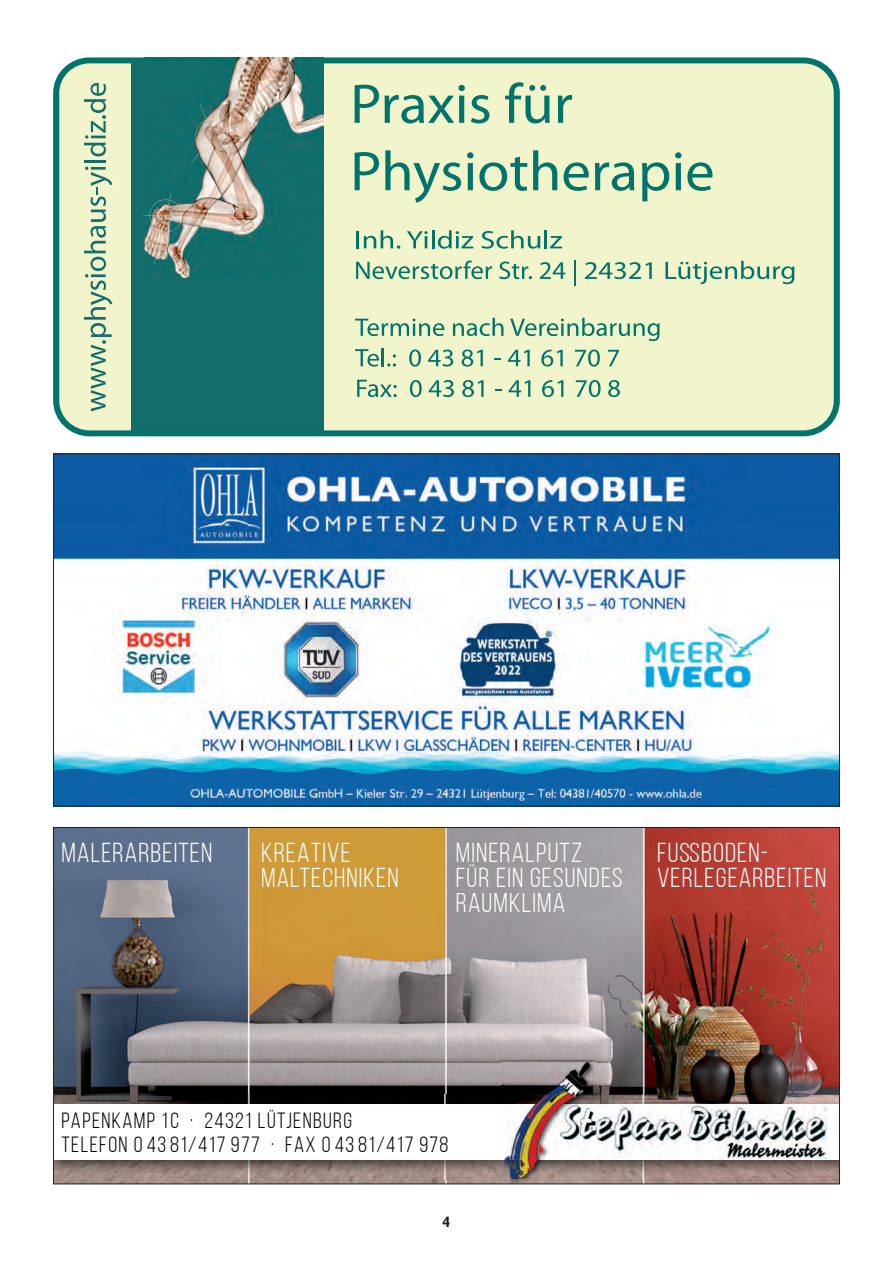
<style>
.page{position:relative;width:893px;height:1263px;background:#fff}
.page>*{position:absolute;margin:0;border:0;box-sizing:border-box;transform-origin:0 0}
.t1{font:27.3px "Bebas Neue";letter-spacing:.04em;color:#fff;scale:1.05 1}
.t2{font:22.05px "Bebas Neue";letter-spacing:.06em;color:#000;scale:1.05 1}
.t3{font:700 condensed 15px "Gill Sans";color:#231f20}
</style>
<div class="page">
<svg style="left:53px;top:57px;width:787px;height:379px;background:#dfebc4"></svg>
<svg style="left:84px;top:167px;width:28px;height:244px;background:#c2d8b6"></svg>
<hr style="left:84px;top:160px;width:22px;height:3px;background:#126d6b">
<svg style="left:84px;top:83px;width:22px;height:73px;background:#afccae"></svg>
<div style="left:131px;top:60px;width:192px;height:371px;background:#126d6b"></div>
<img style="left:145px;top:57px;width:178px;height:220px">
<img style="left:143px;top:59px;width:126px;height:205px">
<svg style="left:355px;top:85px;width:110px;height:38px;background:#a4cbac"></svg>
<svg style="left:471px;top:95px;width:18px;height:28px"></svg>
<svg style="left:505px;top:82px;width:45px;height:41px;background:#9dc7a8"></svg>
<svg style="left:558px;top:95px;width:14px;height:28px"></svg>
<svg style="left:355px;top:152px;width:24px;height:38px"></svg>
<svg style="left:385px;top:150px;width:76px;height:53px;background:#b8d6b3"></svg>
<svg style="left:467px;top:152px;width:60px;height:39px;background:#a4cbab"></svg>
<svg style="left:533px;top:150px;width:24px;height:40px"></svg>
<svg style="left:564px;top:162px;width:25px;height:29px"></svg>
<svg style="left:595px;top:162px;width:39px;height:29px"></svg>
<svg style="left:642px;top:162px;width:27px;height:39px"></svg>
<svg style="left:675px;top:152px;width:6px;height:38px"></svg>
<svg style="left:687px;top:162px;width:25px;height:29px"></svg>
<hr style="left:356px;top:231px;width:3px;height:17px;background:#00736a">
<svg style="left:364px;top:230px;width:36px;height:19px"></svg>
<svg style="left:407px;top:230px;width:66px;height:19px"></svg>
<svg style="left:481px;top:230px;width:81px;height:19px;background:#aed0af"></svg>
<svg style="left:356px;top:261px;width:136px;height:18px;background:#accfaf"></svg>
<svg style="left:499px;top:261px;width:33px;height:18px"></svg>
<svg style="left:540px;top:262px;width:25px;height:17px"></svg>
<hr style="left:574px;top:260px;width:2px;height:25px;background:#00736a">
<svg style="left:585px;top:262px;width:67px;height:17px"></svg>
<svg style="left:665px;top:261px;width:129px;height:23px;background:#b8d6b3"></svg>
<svg style="left:355px;top:319px;width:89px;height:17px;background:#accfaf"></svg>
<svg style="left:453px;top:318px;width:50px;height:18px"></svg>
<svg style="left:510px;top:318px;width:150px;height:23px;background:#bbd7b4"></svg>
<svg style="left:355px;top:348px;width:41px;height:19px"></svg>
<svg style="left:409px;top:349px;width:12px;height:18px"></svg>
<svg style="left:428px;top:349px;width:25px;height:18px"></svg>
<svg style="left:462px;top:349px;width:21px;height:18px"></svg>
<svg style="left:508px;top:350px;width:22px;height:16px"></svg>
<svg style="left:541px;top:349px;width:22px;height:18px"></svg>
<svg style="left:575px;top:349px;width:25px;height:18px"></svg>
<svg style="left:608px;top:350px;width:11px;height:16px"></svg>
<svg style="left:357px;top:380px;width:40px;height:17px"></svg>
<svg style="left:410px;top:380px;width:12px;height:17px"></svg>
<svg style="left:429px;top:380px;width:25px;height:17px"></svg>
<svg style="left:462px;top:380px;width:22px;height:17px"></svg>
<svg style="left:495px;top:389px;width:7px;height:2px"></svg>
<svg style="left:509px;top:380px;width:21px;height:17px"></svg>
<svg style="left:542px;top:380px;width:21px;height:17px"></svg>
<svg style="left:576px;top:380px;width:25px;height:17px"></svg>
<svg style="left:608px;top:380px;width:12px;height:17px"></svg>
<img style="left:55px;top:455px;width:783px;height:349px">
<img style="left:55px;top:829px;width:783px;height:353px">
<img style="left:55px;top:1094px;width:783px;height:86px">
<div style="left:262px;top:868px;width:136px;height:19px;background:#cd9a39"></div>
<div style="left:262px;top:843px;width:88px;height:19px;background:#cd9a39"></div>
<div style="left:63px;top:843px;width:148px;height:19px;background:#5c708c"></div>
<img style="left:597px;top:1104px;width:230px;height:54px">
<img style="left:501px;top:1059px;width:96px;height:123px">
<img style="left:501px;top:1094px;width:96px;height:86px">
<img style="left:658px;top:868px;width:167px;height:19px">
<img style="left:658px;top:843px;width:109px;height:19px">
<div style="left:457px;top:893px;width:107px;height:19px;background:#9b979c"></div>
<div style="left:457px;top:864px;width:165px;height:23px;background:#9e9a9f"></div>
<div style="left:457px;top:843px;width:124px;height:19px;background:#9d999d"></div>
<img style="left:501px;top:1104px;width:96px;height:56px">
<p class="t1" style="left:62px;top:841px;width:145px">MALERARBEITEN</p>
<p class="t1" style="left:261px;top:841px;width:87px">KREATIVE</p>
<p class="t1" style="left:261px;top:867px;width:132px">MALTECHNIKEN</p>
<p class="t1" style="left:456px;top:841px;width:122px">MINERALPUTZ</p>
<p class="t1" style="left:456px;top:867px;width:161px">FÜR EIN GESUNDES</p>
<p class="t1" style="left:456px;top:892px;width:106px">RAUMKLIMA</p>
<p class="t1" style="left:657px;top:841px;width:107px">FUßBODEN-</p>
<p class="t1" style="left:657px;top:867px;width:163px">VERLEGEARBEITEN</p>
<p class="t2" style="left:61px;top:1111px;width:278px">PAPENKAMP 1C · 24321 LÜTJENBURG</p>
<p class="t2" style="left:61px;top:1135px;width:370px">TELEFON 340 81/41 977 · FAX 340 81/417 978</p>
<p class="t2" style="left:217px;top:1135px;width:10px">7</p>
<p class="t3" style="left:443px;top:1217px;width:9px">4</p>
</div>
